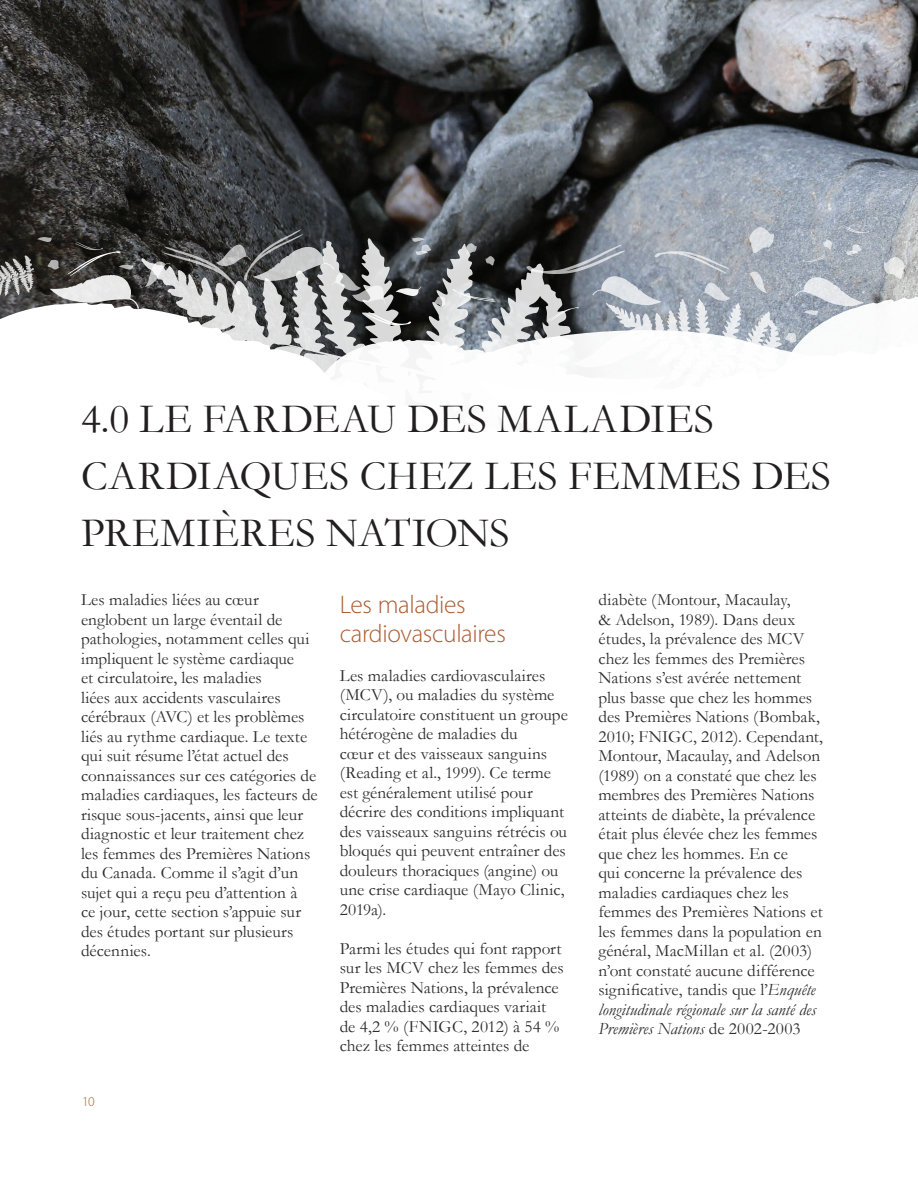
<style>
.page{position:relative;width:918px;height:1188px;background:#fff}
.page>*{position:absolute;margin:0;border:0;box-sizing:border-box;transform-origin:0 0}
.t1{font:42px/57px "Garamond";letter-spacing:.015em;color:#231f20}
.t2{font:300 25.5px/28.5px "Myriad Pro";letter-spacing:-.015em;color:#ab5d33}
.t3{font:17.25px/19.5px "Garamond";color:#2e2b2c}
.t4{font:300 13.5px "Myriad Pro";color:#ab5d33}
.s1{font-style:italic}
</style>
<div class="page">
<img style="left:0;top:0;width:918px;height:303px">
<svg style="left:141px;top:237px;width:385px;height:191px"></svg>
<svg style="left:396px;top:287px;width:25px;height:9px"></svg>
<svg style="left:366px;top:312px;width:45px;height:14px"></svg>
<svg style="left:452px;top:289px;width:44px;height:13px"></svg>
<svg style="left:411px;top:237px;width:20px;height:18px"></svg>
<svg style="left:145px;top:229px;width:241px;height:76px;background:#727373"></svg>
<svg style="left:485px;top:256px;width:10px;height:10px"></svg>
<svg style="left:0;top:236px;width:139px;height:73px;background:#62605e"></svg>
<svg style="left:526px;top:225px;width:392px;height:207px"></svg>
<h1 class="t1" style="left:81px;top:390px;width:752px">4.0 LE FARDEAU DES MALADIES<br>CARDIAQUES CHEZ LES FEMMES DES<br>PREMIÈRES NATIONS</h1>
<p class="t3" style="left:81px;top:590px;width:238px">Les maladies liées au cœur englobent un large éventail de pathologies, notamment celles qui impliquent le système cardiaque<br>et circulatoire, les maladies<br>liées aux accidents vasculaires cérébraux (AVC) et les problèmes liés au rythme cardiaque. Le texte qui suit résume l’état actuel des connaissances sur ces catégories de maladies cardiaques, les facteurs de risque sous-jacents, ainsi que leur diagnostic et leur traitement chez les femmes des Premières Nations du Canada. Comme il s’agit d’un sujet qui a reçu peu d’attention à<br>ce jour, cette section s’appuie sur des études portant sur plusieurs décennies.</p>
<h2 class="t2" style="left:340px;top:590px;width:168px">Les maladies cardiovasculaires</h2>
<p class="t3" style="left:340px;top:665px;width:230px">Les maladies cardiovasculaires (MCV), ou maladies du système circulatoire constituent un groupe hétérogène de maladies du<br>cœur et des vaisseaux sanguins (Reading et al., 1999). Ce terme est généralement utilisé pour décrire des conditions impliquant des vaisseaux sanguins rétrécis ou bloqués qui peuvent entraîner des douleurs thoraciques (angine) ou une crise cardiaque (Mayo Clinic,<br>2019a).</p>
<p class="t3" style="left:340px;top:938px;width:225px">Parmi les études qui font rapport sur les MCV chez les femmes des<br>Premières Nations, la prévalence des maladies cardiaques variait de 4,2 % (FNIGC, 2012) à 54 % chez les femmes atteintes de</p>
<p class="t4" style="left:82px;top:1094px;width:14px">10</p>
<p class="t3" style="left:598px;top:590px;width:226px">diabète (Montour, Macaulay,<br>&amp; Adelson, 1989). Dans deux études, la prévalence des MCV chez les femmes des Premières<br>Nations s’est avérée nettement plus basse que chez les hommes des Premières Nations (Bombak,<br>2010; FNIGC, 2012). Cependant,<br>Montour, Macaulay, and Adelson (1989) on a constaté que chez les membres des Premières Nations atteints de diabète, la prévalence était plus élevée chez les femmes que chez les hommes. En ce<br>qui concerne la prévalence des maladies cardiaques chez les femmes des Premières Nations et les femmes dans la population en général, MacMillan et al. (2003) n’ont constaté aucune différence significative, tandis que l’<span class="s1">Enquête longitudinale régionale sur la santé des<br>Premières Nations</span> de 2002-2003</p>
</div>
